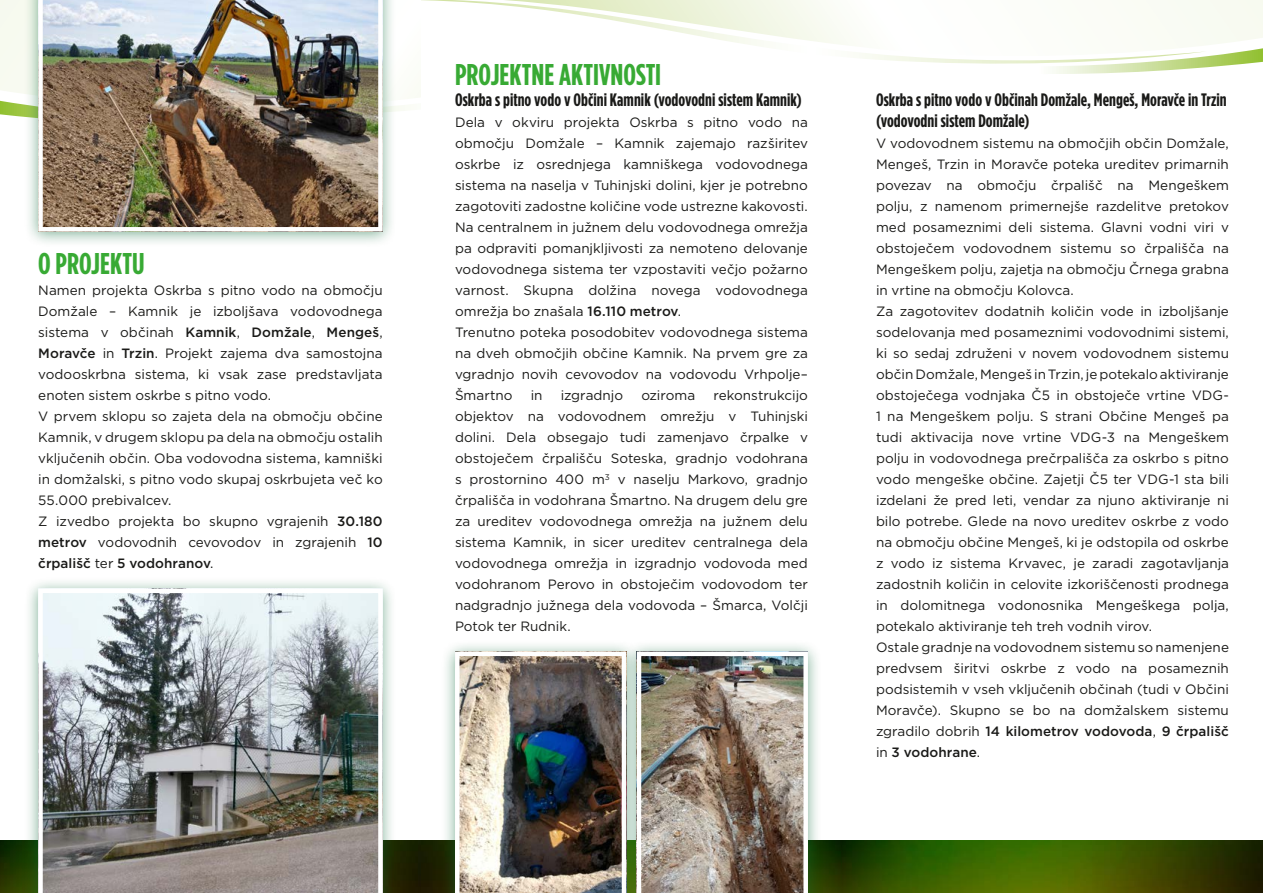
<style>
.page{position:relative;width:1263px;height:893px;background:#fff}
.page>*{position:absolute;margin:0;border:0;box-sizing:border-box;transform-origin:0 0}
.t1{font:700 30px "Gotham Condensed";color:#38aa34}
.t2{font:700 18px/21px "Gotham Condensed";letter-spacing:.005em;color:#1a1a18}
.t3{font:13.5px/21px "Gotham";color:#1a1a18}
.s1{font-weight:500}
</style>
<div class="page">
<svg style="left:1207px;top:61px;width:56px;height:7px"></svg>
<svg style="left:421px;top:0;width:786px;height:74px"></svg>
<svg style="left:503px;top:0;width:760px;height:61px"></svg>
<svg style="left:0;top:0;width:421px;height:114px"></svg>
<img style="left:0;top:841px;width:421px;height:52px">
<img style="left:421px;top:841px;width:421px;height:52px">
<img style="left:842px;top:841px;width:421px;height:52px">
<div style="left:24px;top:0;width:373px;height:248px;background:#006532;opacity:.5"></div>
<img style="left:38px;top:0;width:345px;height:232px">
<div style="left:24px;top:576px;width:373px;height:317px;background:#006532;opacity:.5"></div>
<img style="left:38px;top:589px;width:345px;height:304px">
<div style="left:441px;top:639px;width:199px;height:254px;background:#006532;opacity:.5"></div>
<img style="left:455px;top:652px;width:167px;height:241px">
<div style="left:622px;top:639px;width:200px;height:254px;background:#006532;opacity:.5"></div>
<img style="left:637px;top:652px;width:171px;height:241px">
<h1 class="t1" style="left:38px;top:245px;width:108px">O PROJEKTU</h1>
<p class="t3" style="left:38px;top:279px;width:346px">Namen projekta Oskrba s pitno vodo na območju Domžale – Kamnik je izboljšava vodovodnega sistema v občinah <span class="s1">Kamnik</span>, <span class="s1">Domžale</span>, <span class="s1">Mengeš</span>, <span class="s1">Moravče</span> in <span class="s1">Trzin</span>. Projekt zajema dva samostojna vodooskrbna sistema, ki vsak zase predstavljata enoten sistem oskrbe s pitno vodo.<br>V prvem sklopu so zajeta dela na območju občine Kamnik, v drugem sklopu pa dela na območju ostalih vključenih občin. Oba vodovodna sistema, kamniški in domžalski, s pitno vodo skupaj oskrbujeta več ko 55.000 prebivalcev.<br>Z izvedbo projekta bo skupno vgrajenih <span class="s1">30.180 metrov</span> vodovodnih cevovodov in zgrajenih <span class="s1">10 črpališč</span> ter <span class="s1">5 vodohranov</span>.</p>
<h1 class="t1" style="left:455px;top:56px;width:208px">PROJEKTNE AKTIVNOSTI</h1>
<h2 class="t2" style="left:455px;top:89px;width:348px">Oskrba s pitno vodo v Občini Kamnik (vodovodni sistem Kamnik)</h2>
<p class="t3" style="left:455px;top:111px;width:354px">Dela v okviru projekta Oskrba s pitno vodo na območju Domžale – Kamnik zajemajo razširitev oskrbe iz osrednjega kamniškega vodovodnega sistema na naselja v Tuhinjski dolini, kjer je potrebno zagotoviti zadostne količine vode ustrezne kakovosti.<br>Na centralnem in južnem delu vodovodnega omrežja pa odpraviti pomanjkljivosti za nemoteno delovanje vodovodnega sistema ter vzpostaviti večjo požarno varnost. Skupna dolžina novega vodovodnega omrežja bo znašala <span class="s1">16.110 metrov</span>.<br>Trenutno poteka posodobitev vodovodnega sistema na dveh območjih občine Kamnik. Na prvem gre za vgradnjo novih cevovodov na vodovodu Vrhpolje– Šmartno</p>
<p class="t3" style="left:455px;top:384px;width:354px;text-align:justify;text-indent:258px">rekonstrukcijo objektov na vodovodnem omrežju v Tuhinjski dolini. Dela obsegajo tudi zamenjavo črpalke v obstoječem črpališču Soteska, gradnjo vodohrana s prostornino 400 m<sup>3</sup> v naselju Markovo, gradnjo črpališča in vodohrana Šmartno. Na drugem delu gre za ureditev vodovodnega omrežja na južnem delu sistema Kamnik, in sicer ureditev centralnega dela vodovodnega omrežja in izgradnjo vodovoda med vodohranom Perovo in obstoječim vodovodom ter nadgradnjo južnega dela vodovoda – Šmarca, Volčji Potok ter Rudnik.</p>
<p class="t3" style="left:531px;top:384px;width:13px">in</p>
<p class="t3" style="left:561px;top:384px;width:64px">izgradnjo</p>
<p class="t3" style="left:641px;top:384px;width:55px">oziroma</p>
<h2 class="t2" style="left:876px;top:89px;width:352px">Oskrba s pitno vodo v Občinah Domžale, Mengeš, Moravče in Trzin (vodovodni sistem Domžale)</h2>
<p class="t3" style="left:876px;top:132px;width:354px">V vodovodnem sistemu na območjih občin Domžale, Mengeš, Trzin in Moravče poteka ureditev primarnih povezav na območju črpališč na Mengeškem polju, z namenom primernejše razdelitve pretokov med posameznimi deli sistema. Glavni vodni viri v obstoječem vodovodnem sistemu so črpališča na Mengeškem polju, zajetja na območju Črnega grabna in vrtine na območju Kolovca.<br>Za zagotovitev dodatnih količin vode in izboljšanje sodelovanja med posameznimi vodovodnimi sistemi, ki so sedaj združeni v novem vodovodnem sistemu občin Domžale, Mengeš in Trzin, je potekalo aktiviranje obstoječega vodnjaka Č5 in obstoječe vrtine VDG-1 na Mengeškem polju. S strani Občine Mengeš pa tudi aktivacija nove vrtine VDG-3 na Mengeškem polju in vodovodnega prečrpališča za oskrbo s pitno vodo mengeške občine. Zajetji Č5 ter VDG-1 sta bili izdelani že pred leti, vendar za njuno aktiviranje ni bilo potrebe. Glede na novo ureditev oskrbe z vodo na območju občine Mengeš, ki je odstopila od oskrbe z vodo iz sistema Krvavec, je zaradi zagotavljanja zadostnih količin in celovite izkoriščenosti prodnega in dolomitnega vodonosnika Mengeškega polja, potekalo aktiviranje teh treh vodnih virov.<br>Ostale gradnje na vodovodnem sistemu so namenjene predvsem širitvi oskrbe z vodo na posameznih podsistemih v vseh vključenih občinah (tudi v Občini Moravče). Skupno se bo na domžalskem sistemu zgradilo dobrih <span class="s1">14 kilometrov vodovoda</span>, <span class="s1">9 črpališč </span>in <span class="s1">3 vodohrane</span>.</p>
</div>
